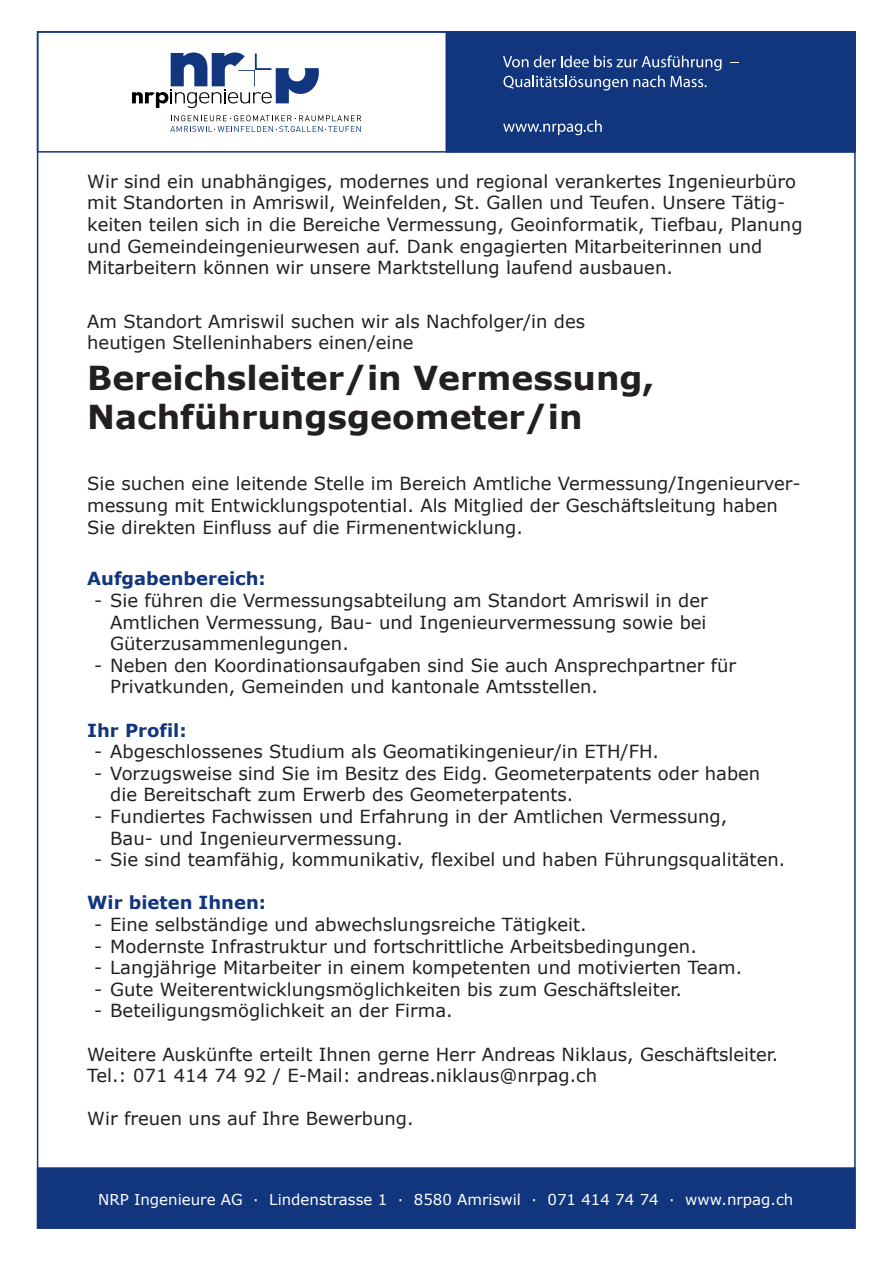
<style>
.page{position:relative;width:893px;height:1263px;background:#fff}
.page>*{position:absolute;margin:0;border:0;box-sizing:border-box;transform-origin:0 0}
.t1{font:700 33px/39.6px "Verdana";color:#231f20}
.t2{font:18px/21.6px "Verdana";color:#231f20}
.t3{font:700 18px "Verdana";color:#11367e}
.t4{font:15px "Verdana";color:#fff}
</style>
<div class="page">
<div style="left:445px;top:31px;width:411px;height:122px;background:#11367e;border:2px solid #11367e"></div>
<div style="left:37px;top:1167px;width:819px;height:62px;background:#11367e;border:2px solid #11367e"></div>
<div style="left:37px;top:31px;width:819px;height:122px;border:2px solid #11367e"></div>
<svg style="left:503px;top:55px;width:219px;height:36px"></svg>
<svg style="left:503px;top:120px;width:99px;height:15px"></svg>
<svg style="left:132px;top:52px;width:187px;height:56px"></svg>
<svg style="left:170px;top:115px;width:191px;height:17px"></svg>
<p class="t2" style="left:87px;top:170px;width:717px">Wir sind ein unabhängiges, modernes und regional verankertes Ingenieurbüro mit Standorten in Amriswil, Weinfelden, St. Gallen und Teufen. Unsere Tätig&shy;keiten teilen sich in die Bereiche Vermessung, Geoinformatik, Tiefbau, Planung und Gemeindeingenieurwesen auf. Dank engagierten Mitarbeiterinnen und Mitarbeitern können wir unsere Marktstellung laufend ausbauen.</p>
<p class="t2" style="left:87px;top:310px;width:499px">Am Standort Amriswil suchen wir als Nachfolger/in des heutigen Stelleninhabers einen/eine</p>
<h1 class="t1" style="left:87px;top:357px;width:569px">Bereichsleiter/in Vermessung,<br>Nachführungsgeometer/in</h1>
<p class="t2" style="left:87px;top:473px;width:715px">Sie suchen eine leitende Stelle im Bereich Amtliche Vermessung/Ingenieurver&shy;messung mit Entwicklungspotential. Als Mitglied der Geschäftsleitung haben<br>Sie direkten Einfluss auf die Firmenentwicklung.</p>
<p class="t3" style="left:87px;top:566px;width:180px">Aufgabenbereich:</p>
<p class="t2" style="left:110px;top:589px;width:599px;text-align:justify;text-indent:-16px">- Sie führen die Vermessungsabteilung am Standort Amriswil in der Amtlichen Vermessung, Bau- und Ingenieurvermessung sowie bei Güterzusammenlegungen.</p>
<p class="t2" style="left:110px;top:654px;width:627px;text-indent:-16px">- Neben den Koordinationsaufgaben sind Sie auch Ansprechpartner für<br>Privatkunden, Gemeinden und kantonale Amtsstellen.</p>
<p class="t3" style="left:87px;top:717px;width:101px">Ihr Profil:</p>
<p class="t2" style="left:94px;top:741px;width:567px">- Abgeschlossenes Studium als Geomatikingenieur/in ETH/FH.</p>
<p class="t2" style="left:110px;top:762px;width:652px;text-indent:-16px">- Vorzugsweise sind Sie im Besitz des Eidg. Geometerpatents oder haben die Bereitschaft zum Erwerb des Geometerpatents.</p>
<p class="t2" style="left:110px;top:805px;width:618px;text-indent:-16px">- Fundiertes Fachwissen und Erfahrung in der Amtlichen Vermessung,<br>Bau- und Ingenieurvermessung.</p>
<p class="t2" style="left:94px;top:849px;width:693px">- Sie sind teamfähig, kommunikativ, flexibel und haben Führungsqualitäten.</p>
<p class="t3" style="left:87px;top:890px;width:180px">Wir bieten Ihnen:</p>
<p class="t2" style="left:94px;top:913px;width:494px">- Eine selbständige und abwechslungsreiche Tätigkeit.</p>
<p class="t2" style="left:94px;top:935px;width:604px">- Modernste Infrastruktur und fortschrittliche Arbeitsbedingungen.</p>
<p class="t2" style="left:94px;top:957px;width:650px">- Langjährige Mitarbeiter in einem kompetenten und motivierten Team.</p>
<p class="t2" style="left:94px;top:978px;width:589px">- Gute Weiterentwicklungsmöglichkeiten bis zum Geschäftsleiter.</p>
<p class="t2" style="left:94px;top:1000px;width:360px">- Beteiligungsmöglichkeit an der Firma.</p>
<p class="t2" style="left:87px;top:1043px;width:693px">Weitere Auskünfte erteilt Ihnen gerne Herr Andreas Niklaus, Geschäftsleiter.<br>Tel.: 071 414 74 92 / E-Mail: andreas.niklaus@nrpag.ch</p>
<p class="t2" style="left:87px;top:1108px;width:328px">Wir freuen uns auf Ihre Bewerbung.</p>
<p class="t4" style="left:98px;top:1189px;width:697px">NRP Ingenieure AG · Lindenstrasse 1 · 8580 Amriswil · 071 414 74 74 · www.nrpag.ch</p>
</div>
